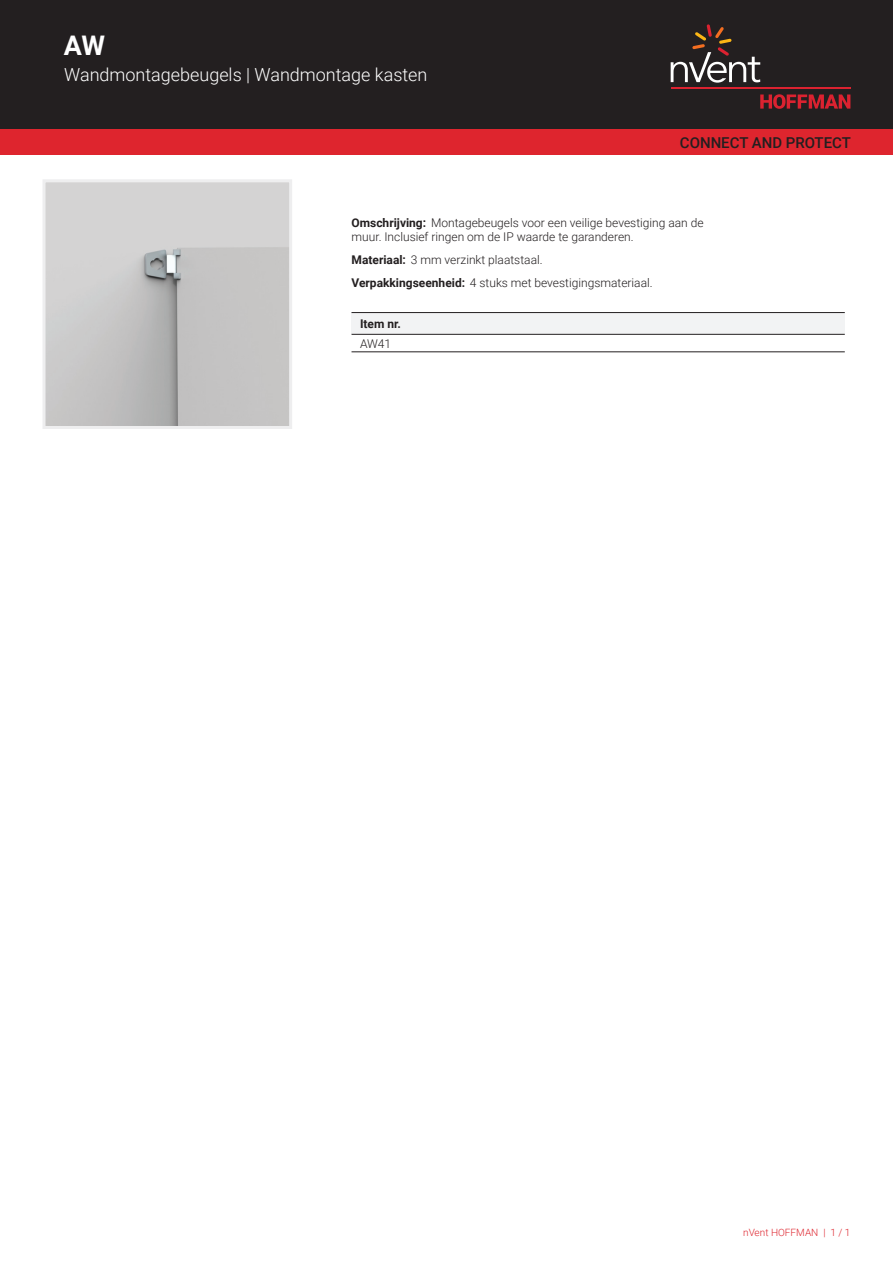
<style>
.page{position:relative;width:893px;height:1263px;background:#fff}
.page>*{position:absolute;margin:0;border:0;box-sizing:border-box;transform-origin:0 0}
.t1{font:700 27px "Roboto";color:#fff}
.t2{font:300 18px "Roboto";color:#fff}
.t3{font:500 15px "Roboto";color:#231f20}
.t4{font:300 12px/14.4px "Roboto";color:#231f20}
.t5{font:700 12px "Roboto";color:#231f20}
.t6{font:300 10.05px "Roboto";color:#de252e}
.s1{font-weight:700}
</style>
<div class="page">
<div style="left:0;top:0;width:893px;height:129px;background:#231f20"></div>
<svg style="left:760px;top:94px;width:90px;height:15px"></svg>
<hr style="left:671px;top:88px;width:179px;height:1px;background:#db2230">
<svg style="left:671px;top:24px;width:89px;height:59px"></svg>
<div style="left:0;top:129px;width:893px;height:26px;background:#de252e"></div>
<div style="left:351px;top:313px;width:494px;height:21px;background:#f2f3f4"></div>
<hr style="left:351px;top:312px;width:494px;height:1px;background:#231f20">
<hr style="left:351px;top:352px;width:494px;height:1px;background:#231f20">
<hr style="left:351px;top:334px;width:494px;height:1px;background:#231f20">
<img style="left:47px;top:183px;width:241px;height:242px">
<div style="left:43px;top:179px;width:249px;height:250px;border:3px solid #eeeeef"></div>
<h1 class="t1" style="left:64px;top:26px;width:43px">AW</h1>
<h2 class="t2" style="left:64px;top:62px;width:365px">Wandmontagebeugels | Wandmontage kasten</h2>
<p class="t3" style="left:680px;top:132px;width:173px">CONNECT AND PROTECT</p>
<p class="t4" style="left:351px;top:215px;width:354px"><span class="s1">Omschrijving:</span> Montagebeugels voor een veilige bevestiging aan de muur. Inclusief ringen om de IP waarde te garanderen.</p>
<p class="t4" style="left:351px;top:248px;width:303px;line-height:23px"><span class="s1">Materiaal:</span> 3 mm verzinkt plaatstaal.<br><span class="s1">Verpakkingseenheid:</span> 4 stuks met bevestigingsmateriaal.</p>
<p class="t5" style="left:360px;top:315px;width:42px">Item nr.</p>
<p class="t4" style="left:360px;top:336px;width:33px">AW41</p>
<p class="t6" style="left:743px;top:1226px;width:109px">nVent HOFFMAN | 1 / 1</p>
</div>
